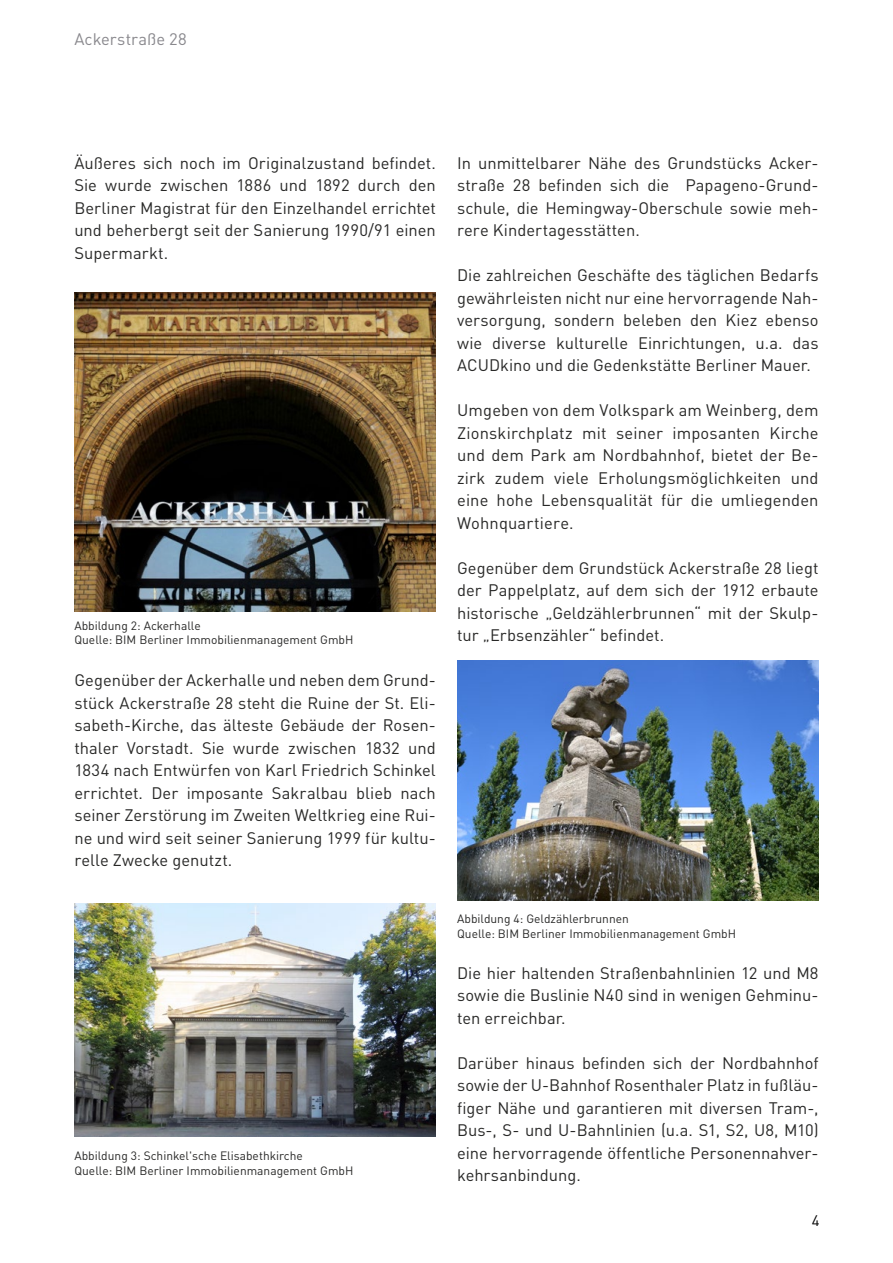
<style>
.page{position:relative;width:893px;height:1263px;background:#fff}
.page>*{position:absolute;margin:0;border:0;box-sizing:border-box;transform-origin:0 0}
.t1{font:16.5px/22.5px "DIN Pro";color:#282827;text-align:justify}
.t2{font:16.5px "DIN Pro";letter-spacing:.005em;color:#89888d}
.t3{font:15px "DIN";color:#000}
.t4{font:12px/14.4px "DIN Pro";color:#282827}
</style>
<div class="page">
<img style="left:74px;top:293px;width:362px;height:318px">
<img style="left:74px;top:903px;width:362px;height:233px">
<img style="left:457px;top:660px;width:362px;height:240px">
<p class="t2" style="left:74px;top:26px;width:114px">Ackerstraße 28</p>
<p class="t1" style="left:74px;top:150px;width:363px">Äußeres sich noch im Originalzustand befindet.<br>Sie wurde zwischen 1886 und 1892 durch den Berliner Magistrat für den Einzelhandel errichtet und beherbergt seit der Sanierung 1990/91 einen Supermarkt.</p>
<p class="t4" style="left:74px;top:618px;width:281px">Abbildung 2: Ackerhalle<br>Quelle: BIM Berliner Immobilienmanagement GmbH</p>
<p class="t1" style="left:74px;top:668px;width:363px">Gegenüber der Ackerhalle und neben dem Grund&shy;stück Ackerstraße 28 steht die Ruine der St. Eli&shy;sabeth-Kirche, das älteste Gebäude der Rosen&shy;thaler Vorstadt. Sie wurde zwischen 1832 und 1834 nach Entwürfen von Karl Friedrich Schinkel errichtet. Der imposante Sakralbau blieb nach seiner Zerstörung im Zweiten Weltkrieg eine Rui&shy;ne und wird seit seiner Sanierung 1999 für kultu&shy;relle Zwecke genutzt.</p>
<p class="t4" style="left:74px;top:1148px;width:281px">Abbildung 3: Schinkel'sche Elisabethkirche<br>Quelle: BIM Berliner Immobilienmanagement GmbH</p>
<p class="t1" style="left:457px;top:150px;width:363px">In unmittelbarer Nähe des Grundstücks Acker&shy;straße 28 befinden sich die Papageno-Grund&shy;schule, die Hemingway-Oberschule sowie meh&shy;rere Kindertagesstätten.</p>
<p class="t1" style="left:457px;top:263px;width:363px">Die zahlreichen Geschäfte des täglichen Bedarfs gewährleisten nicht nur eine hervorragende Nah&shy;versorgung, sondern beleben den Kiez ebenso wie diverse kulturelle Einrichtungen, u.a. das ACUDkino und die Gedenkstätte Berliner Mauer.</p>
<p class="t1" style="left:457px;top:398px;width:363px">Umgeben von dem Volkspark am Weinberg, dem Zionskirchplatz mit seiner imposanten Kirche und dem Park am Nordbahnhof, bietet der Be&shy;zirk zudem viele Erholungsmöglichkeiten und eine hohe Lebensqualität für die umliegenden Wohnquartiere.</p>
<p class="t1" style="left:457px;top:556px;width:363px">Gegenüber dem Grundstück Ackerstraße 28 liegt der Pappelplatz, auf dem sich der 1912 erbaute historische „Geldzählerbrunnen“ mit der Skulp&shy;tur „Erbsenzähler“ befindet.</p>
<p class="t4" style="left:457px;top:911px;width:281px">Abbildung 4: Geldzählerbrunnen<br>Quelle: BIM Berliner Immobilienmanagement GmbH</p>
<p class="t1" style="left:457px;top:960px;width:363px">Die hier haltenden Straßenbahnlinien 12 und M8 sowie die Buslinie N40 sind in wenigen Gehminu&shy;ten erreichbar.</p>
<p class="t1" style="left:457px;top:1050px;width:363px">Darüber hinaus befinden sich der Nordbahnhof sowie der U-Bahnhof Rosenthaler Platz in fußläu&shy;figer Nähe und garantieren mit diversen Tram-, Bus-, S- und U-Bahnlinien (u.a. S1, S2, U8, M10) eine hervorragende öffentliche Personennahver&shy;kehrsanbindung.</p>
<p class="t3" style="left:812px;top:1211px;width:9px">4</p>
</div>
